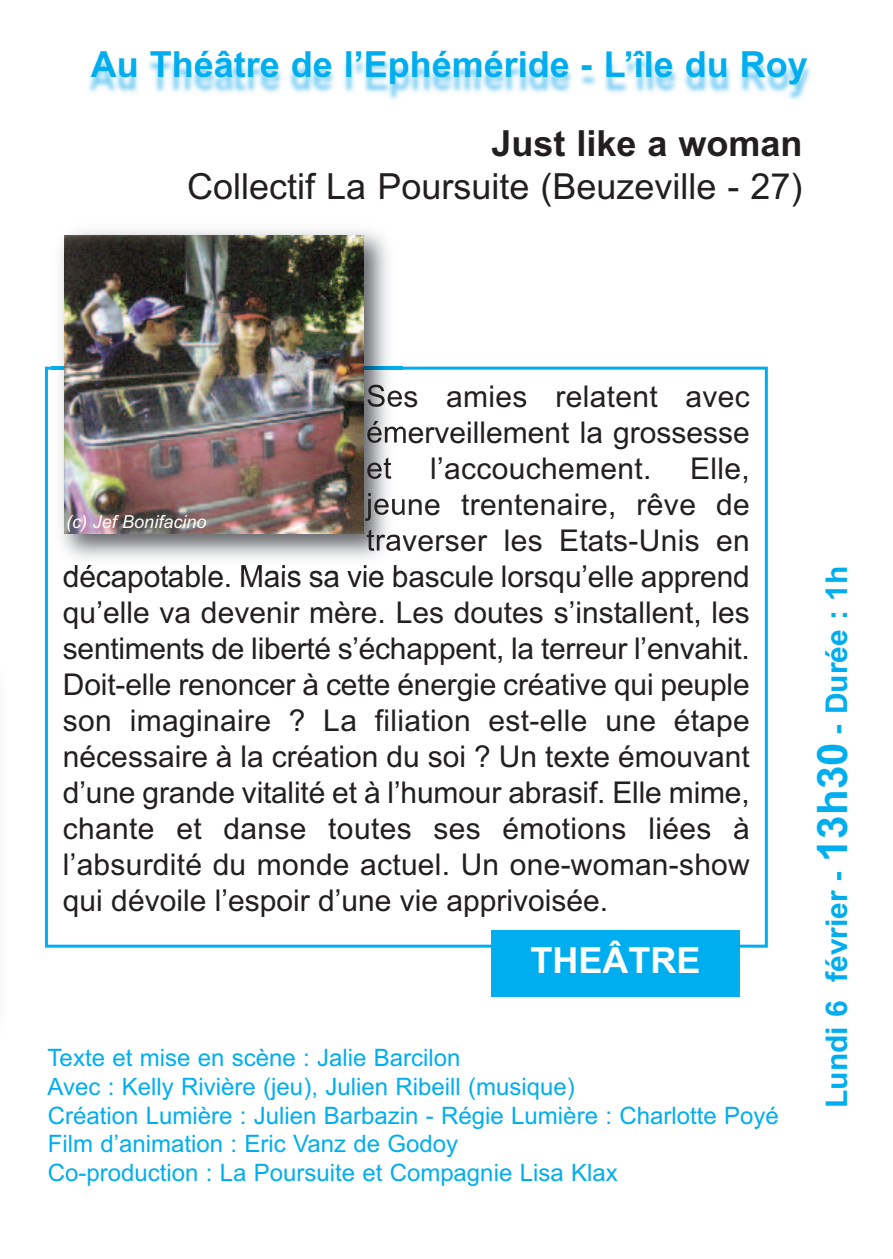
<style>
.page{position:relative;width:893px;height:1259px;background:#fff}
.page>*{position:absolute;margin:0;border:0;box-sizing:border-box;transform-origin:0 0}
.t1{font:36px "Arial";color:#231f20}
.t2{font:700 36px "Arial";color:#00aeef}
.t3{font:700 36px "Arial";color:#231f20}
.t4{font:700 36px "Arial";color:#fff}
.t5{font:30px "Arial";color:#231f20}
.t6{font:700 30px "Arial";color:#00aeef}
.t7{font:24px/28.8px "Arial";color:#00aeef}
.t8{font:italic 18px "Arial";color:#fff}
.s1{font-size:42px}
</style>
<div class="page">
<img style="left:88px;top:57px;width:723px;height:43px">
<div style="left:491px;top:930px;width:249px;height:66px;background:#00aeef"></div>
<img style="left:51px;top:230px;width:351px;height:343px">
<img style="left:368px;top:385px;width:34px;height:22px">
<img style="left:367px;top:421px;width:35px;height:22px">
<img style="left:367px;top:457px;width:27px;height:22px">
<img style="left:365px;top:493px;width:37px;height:28px">
<img style="left:367px;top:529px;width:35px;height:22px">
<img style="left:64px;top:565px;width:119px;height:8px">
<img style="left:65px;top:236px;width:298px;height:297px">
<p class="t2" style="left:91px;top:44px;width:719px">Au Théâtre de l’Ephéméride - L’île du Roy</p>
<p class="t3" style="left:491px;top:122px;width:313px">Just like a woman</p>
<p class="t1" style="left:187px;top:165px;width:617px">Collectif La Poursuite (Beuzeville - 27)</p>
<p class="t5" style="left:366px;top:378px;width:385px">Ses amies relatent avec</p>
<p class="t5" style="left:366px;top:414px;width:385px">émerveillement la grossesse</p>
<p class="t5" style="left:430px;top:450px;width:223px">l’accouchement.</p>
<p class="t5" style="left:690px;top:450px;width:61px">Elle,</p>
<p class="t5" style="left:366px;top:486px;width:385px">jeune trentenaire, rêve de</p>
<p class="t5" style="left:366px;top:522px;width:385px">traverser les Etats-Unis en</p>
<p class="t5" style="left:63px;top:558px;width:688px">décapotable. Mais sa vie bascule lorsqu’elle apprend</p>
<p class="t5" style="left:63px;top:594px;width:688px">qu’elle va devenir mère. Les doutes s’installent, les</p>
<p class="t5" style="left:63px;top:630px;width:688px">sentiments de liberté s’échappent, la terreur l’envahit.</p>
<p class="t5" style="left:63px;top:666px;width:688px">Doit-elle renoncer à cette énergie créative qui peuple</p>
<p class="t5" style="left:63px;top:702px;width:688px">son imaginaire ? La filiation est-elle une étape</p>
<p class="t5" style="left:63px;top:738px;width:688px">nécessaire à la création du soi ? Un texte émouvant</p>
<p class="t5" style="left:63px;top:774px;width:688px">d’une grande vitalité et à l’humour abrasif. Elle mime,</p>
<p class="t5" style="left:63px;top:810px;width:688px">chante et danse toutes ses émotions liées à</p>
<p class="t5" style="left:63px;top:846px;width:688px">l’absurdité du monde actuel. Un one-woman-show</p>
<p class="t5" style="left:63px;top:882px;width:547px">qui dévoile l’espoir d’une vie apprivoisée.</p>
<p class="t8" style="left:66px;top:512px;width:142px">(c) Jef Bonifacino</p>
<p class="t4" style="left:530px;top:939px;width:171px">THEÂTRE</p>
<p class="t7" style="left:48px;top:1043px;width:733px">Texte et mise en scène : Jalie Barcilon<br>Avec : Kelly Rivière (jeu), Julien Ribeill (musique)<br>Création Lumière : Julien Barbazin - Régie Lumière : Charlotte Poyé Film d’animation : Eric Vanz de Godoy<br>Co-production : La Poursuite et Compagnie Lisa Klax</p>
<p class="t6" style="left:819px;top:1107px;width:543px;rotate:-90deg">Lundi 6 février - <span class="s1">13h30</span> - Durée : 1h</p>
</div>
